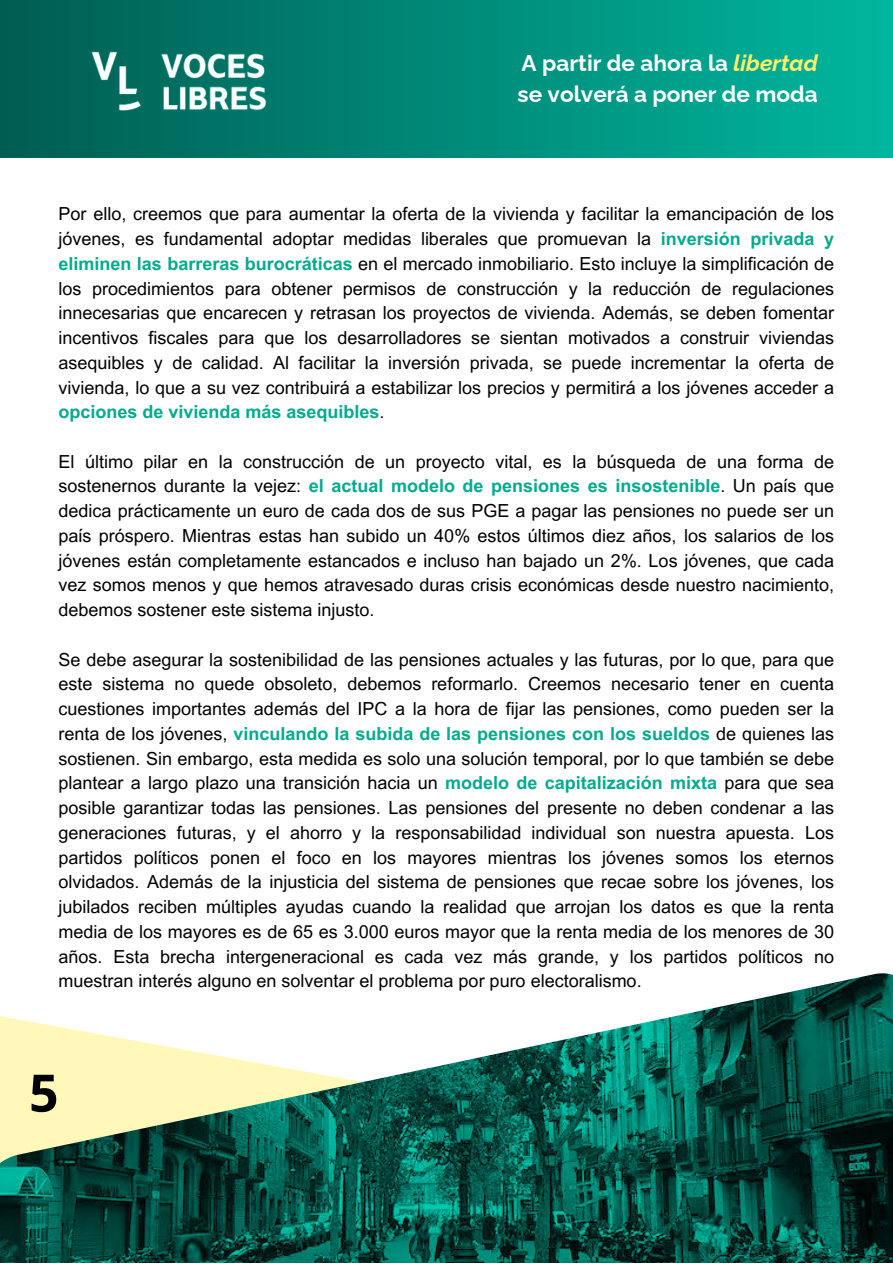
<style>
.page{position:relative;width:893px;height:1264px;background:#fff}
.page>*{position:absolute;margin:0;border:0;box-sizing:border-box;transform-origin:0 0}
.t1{font:700 51.75px "Open Sans";color:#000}
.t2{font:700 22.65px "Raleway";color:#fff}
.t3{font:18px/24.8px "Arial MT Pro";color:#000;text-align:justify}
.s1{font-style:italic;color:#fff069}
.s2{font-weight:700;color:#03aa8e}
</style>
<div class="page">
<div style="left:0;top:0;width:892px;height:157px;background:linear-gradient(to right,#005d52,#00b69d)"></div>
<img style="left:0;top:973px;width:892px;height:289px">
<img style="left:89px;top:50px;width:180px;height:65px">
<p class="t2" style="left:521px;top:50px;width:298px">A partir de ahora la <span class="s1">libertad</span></p>
<p class="t2" style="left:517px;top:81px;width:302px">se volverá a poner de moda</p>
<p class="t3" style="left:59px;top:204px;width:777px">Por ello, creemos que para aumentar la oferta de la vivienda y facilitar la emancipación de los jóvenes, es fundamental adoptar medidas liberales que promuevan la <span class="s2">inversión privada y eliminen las barreras burocráticas</span> en el mercado inmobiliario. Esto incluye la simplificación de los procedimientos para obtener permisos de construcción y la reducción de regulaciones innecesarias que encarecen y retrasan los proyectos de vivienda. Además, se deben fomentar incentivos fiscales para que los desarrolladores se sientan motivados a construir viviendas asequibles y de calidad. Al facilitar la inversión privada, se puede incrementar la oferta de vivienda, lo que a su vez contribuirá a estabilizar los precios y permitirá a los jóvenes acceder a <span class="s2">opciones de vivienda más asequibles</span>.</p>
<p class="t3" style="left:59px;top:451px;width:777px">El último pilar en la construcción de un proyecto vital, es la búsqueda de una forma de sostenernos durante la vejez: <span class="s2">el actual modelo de pensiones es insostenible</span>. Un país que dedica prácticamente un euro de cada dos de sus PGE a pagar las pensiones no puede ser un país próspero. Mientras estas han subido un 40% estos últimos diez años, los salarios de los jóvenes están completamente estancados e incluso han bajado un 2%. Los jóvenes, que cada vez somos menos y que hemos atravesado duras crisis económicas desde nuestro nacimiento, debemos sostener este sistema injusto.</p>
<p class="t3" style="left:59px;top:649px;width:777px">Se debe asegurar la sostenibilidad de las pensiones actuales y las futuras, por lo que, para que este sistema no quede obsoleto, debemos reformarlo. Creemos necesario tener en cuenta cuestiones importantes además del IPC a la hora de fijar las pensiones, como pueden ser la renta de los jóvenes, <span class="s2">vinculando la subida de las pensiones con los sueldos</span> de quienes las sostienen. Sin embargo, esta medida es solo una solución temporal, por lo que también se debe plantear a largo plazo una transición hacia un <span class="s2">modelo de capitalización mixta</span> para que sea posible garantizar todas las pensiones. Las pensiones del presente no deben condenar a las generaciones futuras, y el ahorro y la responsabilidad individual son nuestra apuesta. Los partidos políticos ponen el foco en los mayores mientras los jóvenes somos los eternos olvidados. Además de la injusticia del sistema de pensiones que recae sobre los jóvenes, los jubilados reciben múltiples ayudas cuando la realidad que arrojan los datos es que la renta media de los mayores es de 65 es 3.000 euros mayor que la renta media de los menores de 30 años. Esta brecha intergeneracional es cada vez más grande, y los partidos políticos no muestran interés alguno en solventar el problema por puro electoralismo.</p>
<p class="t1" style="left:29px;top:1056px;width:31px">5</p>
</div>
